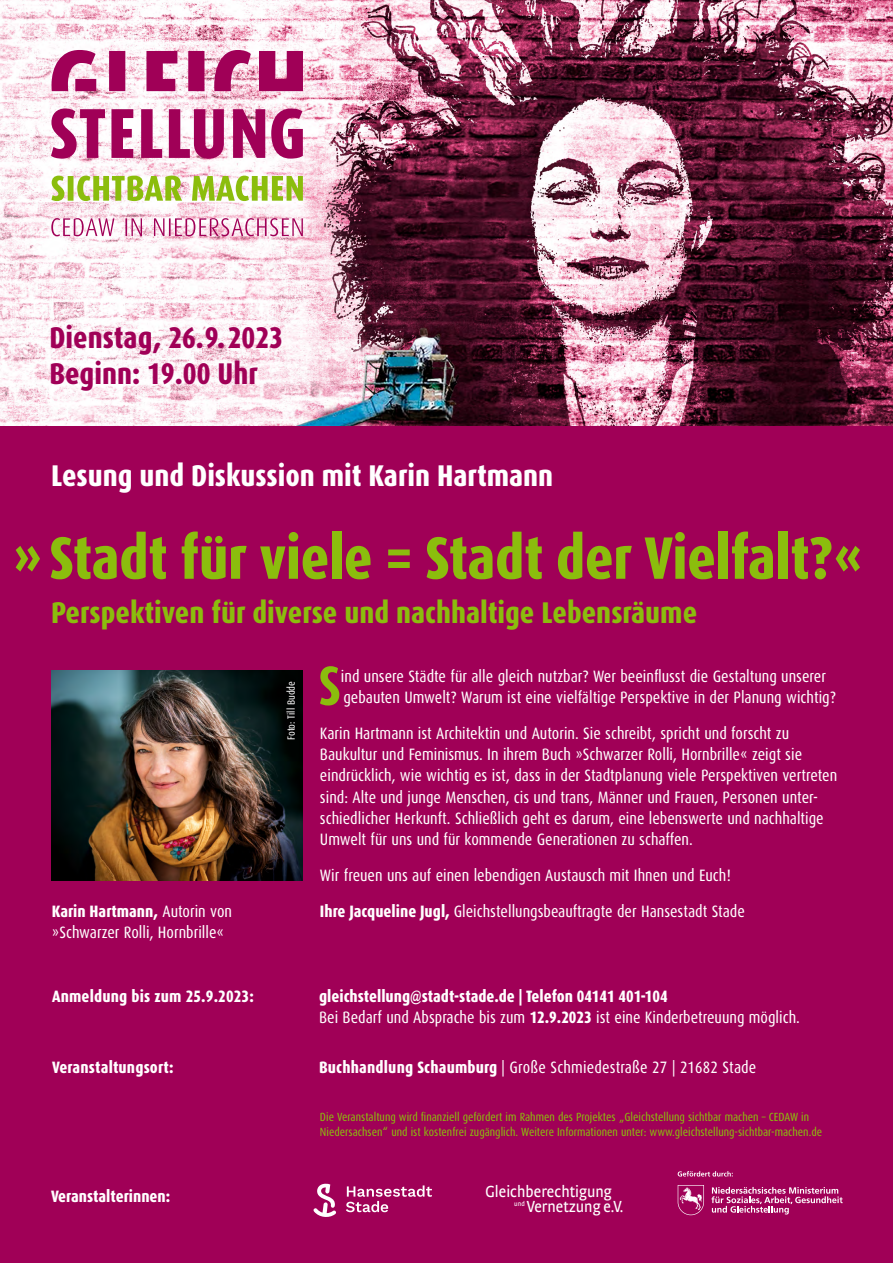
<style>
.page{position:relative;width:893px;height:1263px;background:#fff}
.page>*{position:absolute;margin:0;border:0;box-sizing:border-box;transform-origin:0 0}
.t1{font:800 60px "Dax Condensed";letter-spacing:-.01em;color:#8bbd0d}
.t2{font:700 55.5px "Dax Condensed";color:#8bbd0d}
.t3{font:800 30px "Dax Condensed";color:#8bbd0d}
.t4{font:800 30px "Dax Condensed";color:#fff}
.t5{font:800 30px/36px "Dax Condensed";color:#a00057}
.t6{font:16.95px "Strada Cond";color:#fff}
.t7{font:16.95px "Strada Cond TF";color:#fff}
.t8{font:16.5px/21px "Dax Condensed";color:#fff}
.t9{font:800 16.5px/21px "Dax Condensed";color:#fff}
.t10{font:11.85px/15px "Dax Condensed";color:#8bbd0d}
.t11{font:10.5px "Dax Condensed";color:#fff}
.t12{font:7.2px "Strada Cond";color:#fff}
.s1{font-weight:800}
.s2{font-weight:400}
</style>
<div class="page">
<div style="left:0;top:425px;width:893px;height:838px;background:#a00057"></div>
<img style="left:0;top:0;width:893px;height:425px">
<svg style="left:51px;top:176px;width:252px;height:25px"></svg>
<svg style="left:51px;top:218px;width:252px;height:18px"></svg>
<svg style="left:52px;top:50px;width:251px;height:41px"></svg>
<svg style="left:51px;top:108px;width:54px;height:51px"></svg>
<svg style="left:111px;top:109px;width:22px;height:49px"></svg>
<svg style="left:141px;top:109px;width:21px;height:49px"></svg>
<svg style="left:169px;top:109px;width:55px;height:50px"></svg>
<svg style="left:233px;top:109px;width:32px;height:49px"></svg>
<svg style="left:271px;top:108px;width:32px;height:51px"></svg>
<svg style="left:711px;top:1187px;width:132px;height:27px"></svg>
<svg style="left:678px;top:1185px;width:26px;height:30px"></svg>
<svg style="left:678px;top:1171px;width:55px;height:5px"></svg>
<svg style="left:313px;top:1183px;width:23px;height:34px"></svg>
<svg style="left:346px;top:1185px;width:86px;height:27px"></svg>
<img style="left:51px;top:671px;width:252px;height:209px">
<h3 class="t5" style="left:49px;top:320px;width:235px">Dienstag, 26.9.2023<br>Beginn: 19.00 Uhr</h3>
<h3 class="t4" style="left:51px;top:459px;width:504px">Lesung und Diskussion mit Karin Hartmann</h3>
<h1 class="t1" style="left:13px;top:525px;width:851px">» Stadt für viele = Stadt der Vielfalt?«</h1>
<h3 class="t3" style="left:51px;top:596px;width:648px">Perspektiven für diverse und nachhaltige Lebensräume</h3>
<p class="t8" style="left:52px;top:901px;width:182px"><span class="s1">Karin Hartmann,</span> Autorin von »Schwarzer Rolli, Hornbrille«</p>
<p class="t11" style="left:285px;top:740px;width:60px;rotate:-90deg">Foto: Till Budde</p>
<h2 class="t2" style="left:318px;top:655px;width:24px">S</h2>
<p class="t8" style="left:341px;top:666px;width:496px">ind unsere Städte für alle gleich nutzbar? Wer beeinflusst die Gestaltung unserer gebauten Umwelt? Warum ist eine vielfältige Perspektive in der Planung wichtig?</p>
<p class="t8" style="left:320px;top:723px;width:519px">Karin Hartmann ist Architektin und Autorin. Sie schreibt, spricht und forscht zu Baukultur und Feminismus. In ihrem Buch »Schwarzer Rolli, Hornbrille« zeigt sie eindrücklich, wie wichtig es ist, dass in der Stadtplanung viele Perspektiven vertreten sind: Alte und junge Menschen, cis und trans, Männer und Frauen, Personen unter&shy;schiedlicher Herkunft. Schließlich geht es darum, eine lebenswerte und nachhaltige Umwelt für uns und für kommende Generationen zu schaffen.</p>
<p class="t8" style="left:320px;top:857px;width:426px;line-height:36px">Wir freuen uns auf einen lebendigen Austausch mit Ihnen und Euch!<br><span class="s1">Ihre Jacqueline Jugl,</span> Gleichstellungsbeauftragte der Hansestadt Stade</p>
<p class="t9" style="left:52px;top:986px;width:203px">Anmeldung bis zum 25.9.2023:</p>
<p class="t9" style="left:319px;top:986px;width:482px">gleichstellung@stadt-stade.de | Telefon 04141 401-104<br><span class="s2">Bei Bedarf und Absprache bis zum</span> 12.9.2023 <span class="s2">ist eine Kinderbetreuung möglich.</span></p>
<p class="t9" style="left:52px;top:1057px;width:123px">Veranstaltungsort:</p>
<p class="t8" style="left:319px;top:1057px;width:439px"><span class="s1">Buchhandlung Schaumburg</span> | Große Schmiedestraße 27 | 21682 Stade</p>
<p class="t9" style="left:51px;top:1186px;width:121px">Veranstalterinnen:</p>
<p class="t10" style="left:320px;top:1110px;width:504px">Die Veranstaltung wird finanziell gefördert im Rahmen des Projektes „Gleichstellung sichtbar machen – CEDAW in<br>Niedersachsen“ und ist kostenfrei zugänglich. Weitere Informationen unter: www.gleichstellung-sichtbar-machen.de</p>
<p class="t6" style="left:485px;top:1182px;width:128px">Gleichberechtigung</p>
<p class="t12" style="left:514px;top:1200px;width:12px">und</p>
<p class="t7" style="left:527px;top:1197px;width:98px">Vernetzung e.V.</p>
</div>
